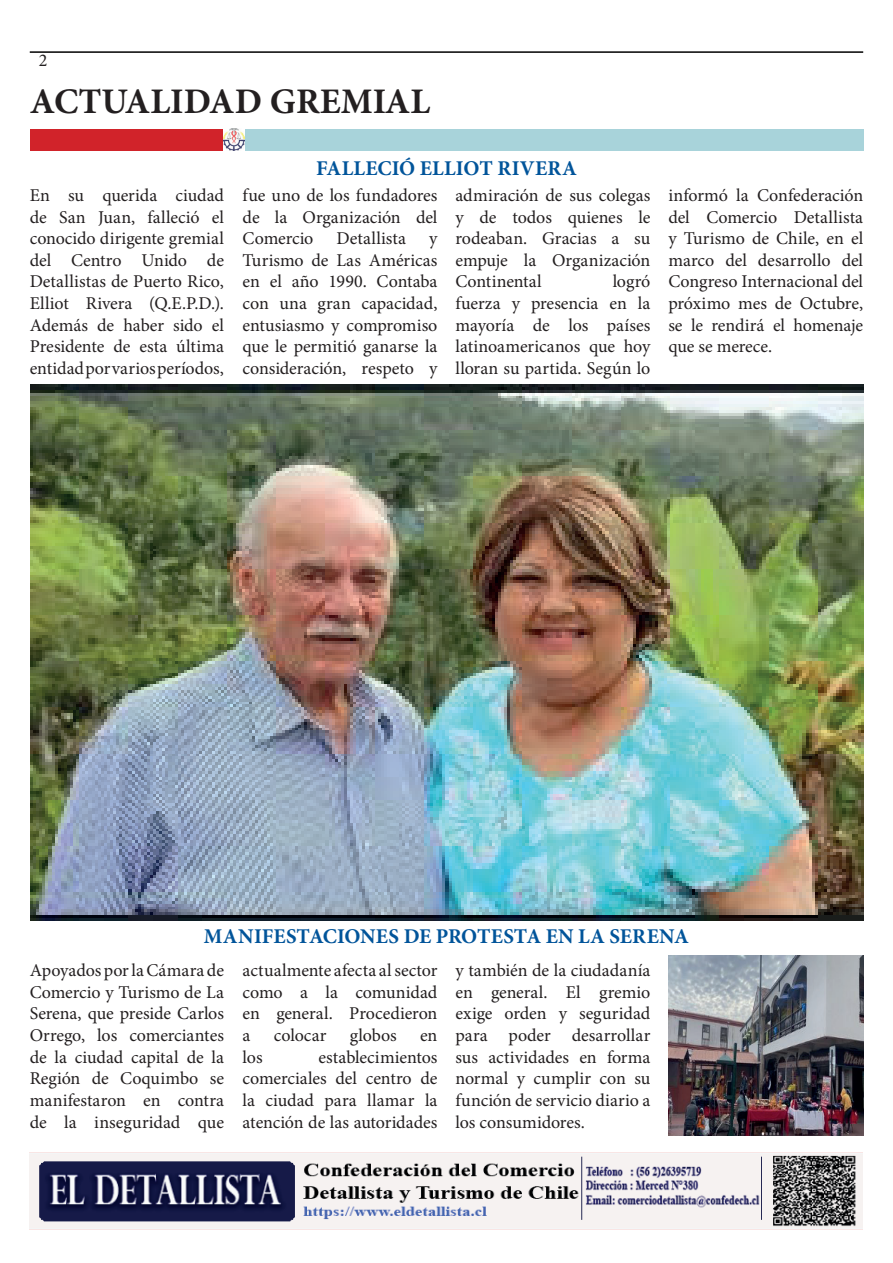
<style>
.page{position:relative;width:893px;height:1263px;background:#fff}
.page>*{position:absolute;margin:0;border:0;box-sizing:border-box;transform-origin:0 0}
.t1{font:700 36px "Minion Pro";color:#231f20}
.t2{font:700 21px "Minion Pro";letter-spacing:.005em;color:#01549a}
.t3{font:18px/21.6px "Minion Pro";letter-spacing:-.005em;color:#231f20;text-align:justify}
</style>
<div class="page">
<img style="left:29px;top:1152px;width:833px;height:78px">
<hr style="left:30px;top:51px;width:833px;height:2px;background:#000">
<div style="left:30px;top:129px;width:833px;height:21px;background:#a8d3da"></div>
<div style="left:30px;top:129px;width:204px;height:21px;background:#d1232a"></div>
<img style="left:224px;top:129px;width:20px;height:21px">
<img style="left:30px;top:385px;width:833px;height:536px">
<img style="left:668px;top:956px;width:195px;height:179px">
<p class="t3" style="left:39px;top:49px;width:10px">2</p>
<h1 class="t1" style="left:30px;top:76px;width:402px">ACTUALIDAD GREMIAL</h1>
<p class="t3" style="left:30px;top:185px;width:196px">En su querida ciudad de San Juan, falleció el conocido dirigente gremial del Centro Unido de Detallistas de Puerto Rico, Elliot Rivera (Q.E.P.D.).<br>Además de haber sido el Presidente de esta última entidad por varios períodos,</p>
<p class="t2" style="left:316px;top:154px;width:262px">FALLECIÓ ELLIOT RIVERA</p>
<p class="t3" style="left:243px;top:185px;width:196px">fue uno de los fundadores de la Organización del Comercio</p>
<p class="t3" style="left:337px;top:228px;width:71px">Detallista</p>
<p class="t3" style="left:243px;top:228px;width:196px;text-indent:187px">y Turismo de Las Américas en el año 1990. Contaba con una gran capacidad, entusiasmo y compromiso que le permitió ganarse la consideración, respeto y</p>
<p class="t3" style="left:455px;top:185px;width:196px">admiración de sus colegas y de todos quienes le rodeaban. Gracias a su empuje la Organización Continental</p>
<p class="t3" style="left:455px;top:271px;width:196px;text-indent:157px">logró fuerza y presencia en la mayoría de los países latinoamericanos que hoy lloran su partida. Según lo</p>
<p class="t3" style="left:668px;top:185px;width:196px">informó la Confederación del Comercio Detallista y Turismo de Chile, en el marco del desarrollo del Congreso Internacional del próximo mes de Octubre, se le rendirá el homenaje que se merece.</p>
<p class="t2" style="left:204px;top:922px;width:487px">MANIFESTACIONES DE PROTESTA EN LA SERENA</p>
<p class="t3" style="left:30px;top:960px;width:196px">Apoyados por la Cámara de Comercio y Turismo de La Serena, que preside Carlos Orrego, los comerciantes de la ciudad capital de la Región de Coquimbo se manifestaron en contra de la inseguridad que</p>
<p class="t3" style="left:243px;top:960px;width:196px">actualmente afecta al sector como a la comunidad en general. Procedieron a</p>
<p class="t3" style="left:274px;top:1024px;width:54px">colocar</p>
<p class="t3" style="left:350px;top:1024px;width:48px">globos</p>
<p class="t3" style="left:420px;top:1024px;width:19px">en</p>
<p class="t3" style="left:243px;top:1046px;width:22px">los</p>
<p class="t3" style="left:243px;top:1046px;width:196px;text-indent:76px">establecimientos comerciales del centro de la ciudad para llamar la atención de las autoridades</p>
<p class="t3" style="left:455px;top:960px;width:196px">y también de la ciudadanía en general. El gremio exige orden y seguridad para poder desarrollar sus actividades en forma normal y cumplir con su función de servicio diario a los consumidores.</p>
</div>
